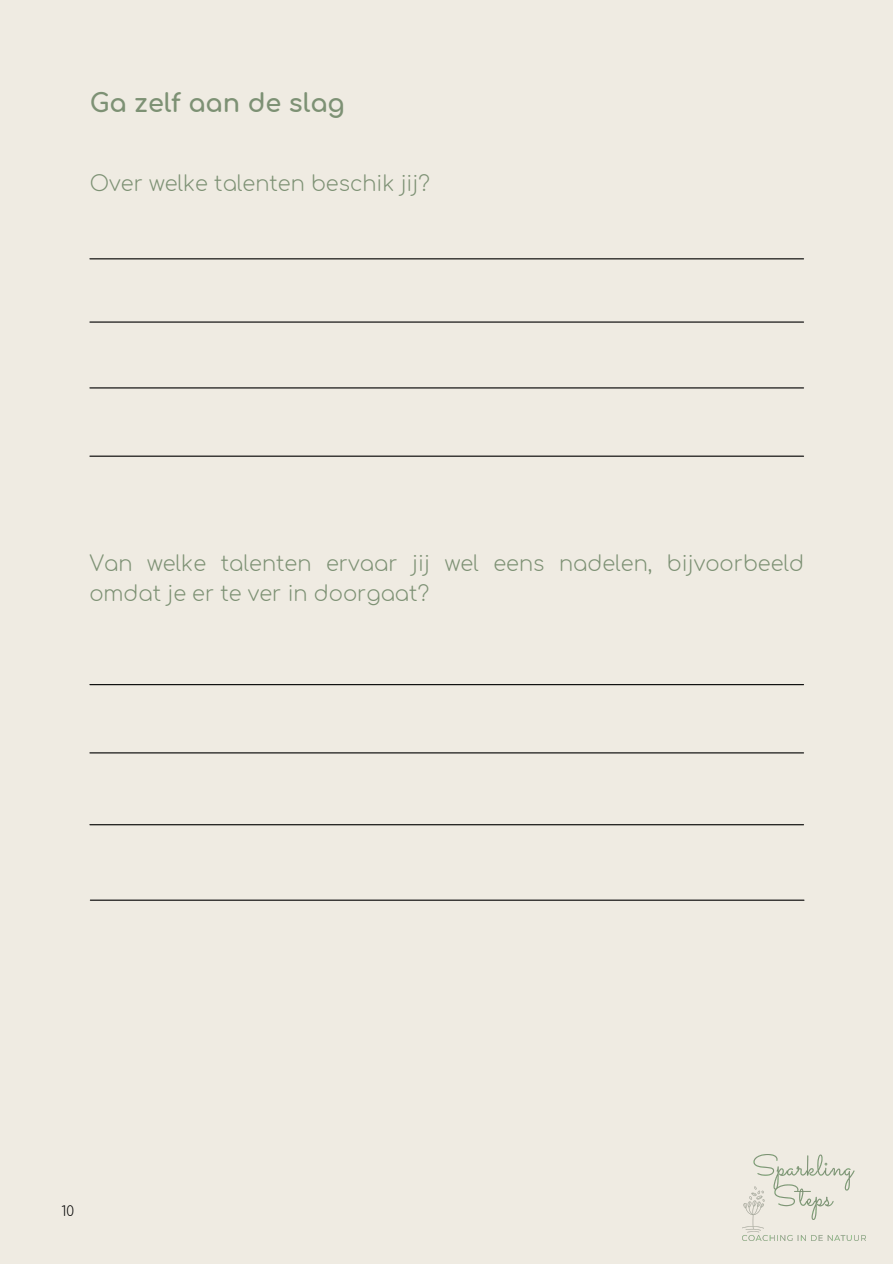
<style>
.page{position:relative;width:893px;height:1264px;background:#fff}
.page>*{position:absolute;margin:0;border:0;box-sizing:border-box;transform-origin:0 0}
.t1{font:700 25.5px "Comfortaa";color:#7d9174}
.t2{font:300 21px/29.2px "Comfortaa";color:#7d9174}
.t3{font:300 13.5px "Comfortaa";color:#000}
</style>
<div class="page">
<div style="left:0;top:0;width:892px;height:1263px;background:#efebe2"></div>
<hr style="left:90px;top:258px;width:713px;height:1px;background:#000">
<hr style="left:90px;top:321px;width:713px;height:1px;background:#000">
<hr style="left:90px;top:387px;width:713px;height:1px;background:#000">
<hr style="left:90px;top:455px;width:713px;height:2px;background:#000">
<hr style="left:90px;top:684px;width:713px;height:1px;background:#000">
<hr style="left:90px;top:752px;width:713px;height:1px;background:#000">
<hr style="left:90px;top:824px;width:713px;height:1px;background:#000">
<hr style="left:90px;top:899px;width:714px;height:1px;background:#000">
<img style="left:742px;top:1154px;width:123px;height:86px">
<h1 class="t1" style="left:90px;top:89px;width:256px">Ga zelf aan de slag</h1>
<p class="t2" style="left:90px;top:170px;width:341px">Over welke talenten beschik jij?</p>
<p class="t2" style="left:89px;top:550px;width:716px">Van welke talenten ervaar jij wel eens nadelen, bijvoorbeeld omdat je er te ver in doorgaat?</p>
<p class="t3" style="left:61px;top:1203px;width:14px">10</p>
</div>
